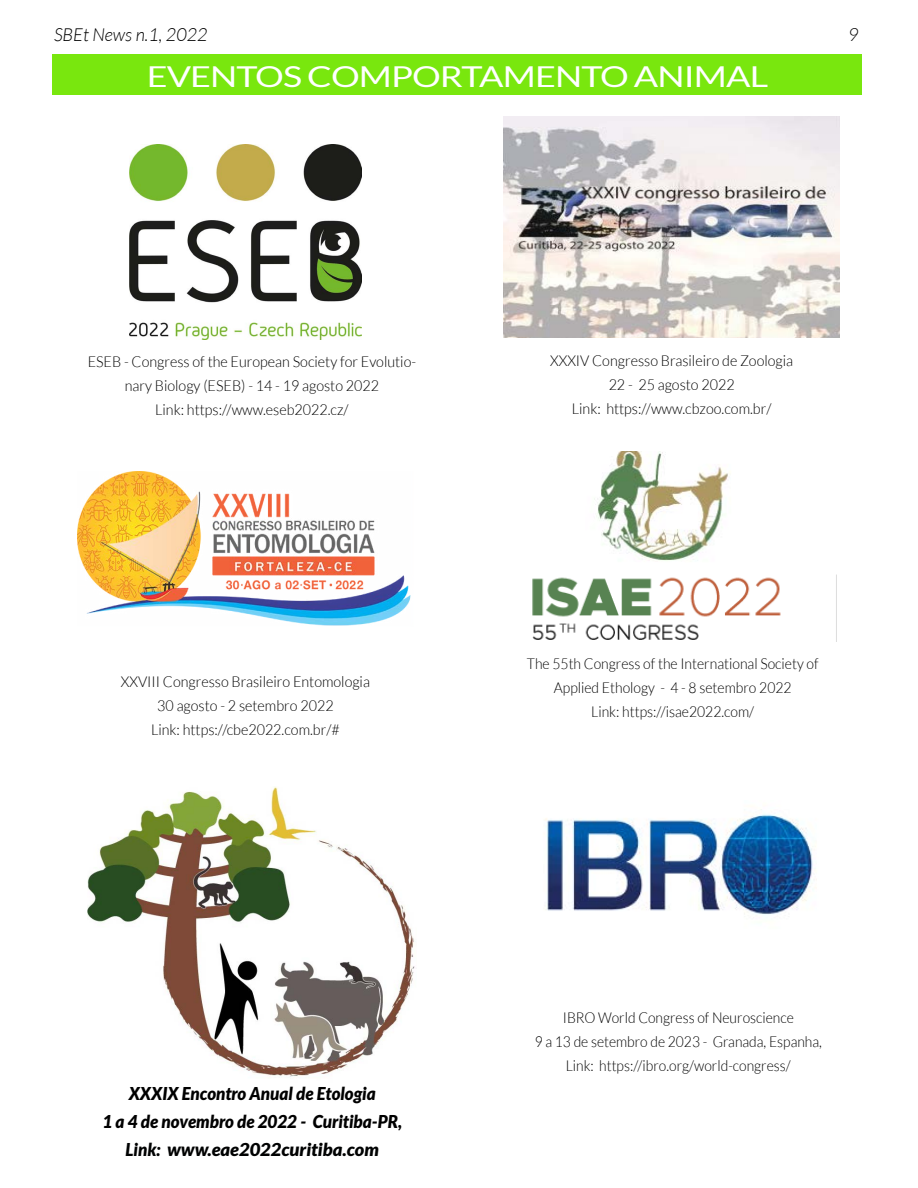
<style>
.page{position:relative;width:918px;height:1188px;background:#fff}
.page>*{position:absolute;margin:0;border:0;box-sizing:border-box;transform-origin:0 0}
.t1{font:28.8px "Lato";letter-spacing:-.025em;color:#fff;scale:1.25 1}
.t2{font:italic 300 18px "Lato";color:#000}
.t3{font:italic 900 17.7px/28.3px "Lato";color:#000;text-align:center;scale:.95 1}
.t4{font:italic 900 17.7px "Lato";color:#010202;scale:.95 1}
.t5{font:300 15px/24px "Lato";color:#000;text-align:center;scale:.96 1}
.t6{font:300 15px/24px "Lato";color:#000;text-align:center;scale:.93 1}
</style>
<div class="page">
<img style="left:130px;top:144px;width:231px;height:196px">
<div style="left:52px;top:54px;width:810px;height:40px;background:#79e70e"></div>
<img style="left:77px;top:472px;width:334px;height:154px">
<img style="left:532px;top:574px;width:305px;height:67px">
<img style="left:594px;top:451px;width:134px;height:110px">
<img style="left:503px;top:116px;width:337px;height:222px">
<img style="left:545px;top:814px;width:272px;height:101px">
<img style="left:88px;top:787px;width:327px;height:290px">
<p class="t2" style="left:54px;top:25px;width:155px">SBEt News n.1, 2022</p>
<p class="t2" style="left:848px;top:25px;width:12px">9</p>
<h1 class="t1" style="left:147px;top:61px;width:499px">EVENTOS COMPORTAMENTO ANIMAL</h1>
<p class="t5" style="left:88px;top:350px;width:344px">ESEB - Congress of the European Society for Evolutio&shy;nary Biology (ESEB) - 14 - 19 agosto 2022<br>Link: https://www.eseb2022.cz/</p>
<p class="t5" style="left:121px;top:670px;width:261px">XXVIII Congresso Brasileiro Entomologia<br>30 agosto - 2 setembro 2022<br>Link: https://cbe2022.com.br/#</p>
<p class="t3" style="left:102px;top:1079px;width:317px">XXXIX Encontro Anual de Etologia<br>1 a 4 de novembro de 2022 - Curitiba-PR,</p>
<p class="t4" style="left:126px;top:1139px;width:268px">Link: www.eae2022curitiba.com</p>
<p class="t5" style="left:550px;top:349px;width:255px">XXXIV Congresso Brasileiro de Zoologia<br>22 - 25 agosto 2022<br>Link: https://www.cbzoo.com.br/</p>
<p class="t6" style="left:527px;top:652px;width:315px">The 55th Congress of the International Society of<br>Applied Ethology - 4 - 8 setembro 2022<br>Link: https://isae2022.com/</p>
<p class="t6" style="left:535px;top:1006px;width:310px">IBRO World Congress of Neuroscience<br>9 a 13 de setembro de 2023 - Granada, Espanha,<br>Link: https://ibro.org/world-congress/</p>
</div>
